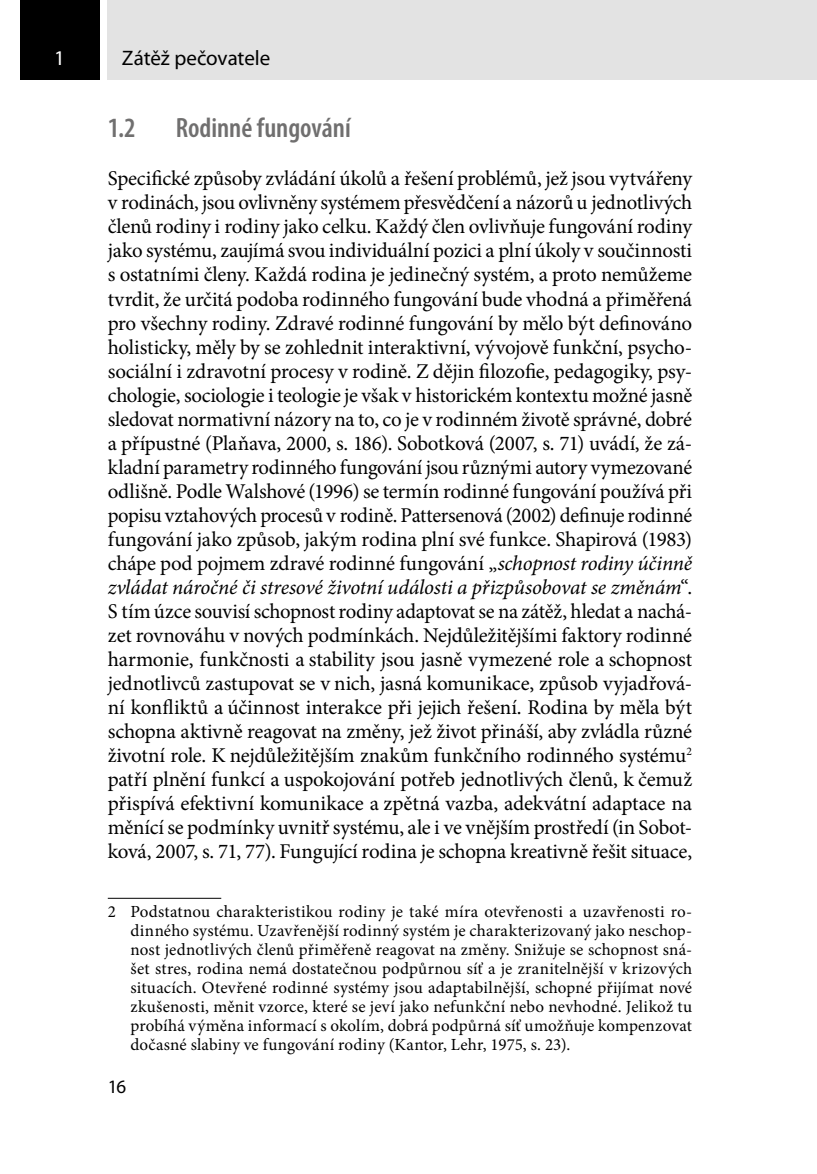
<style>
.page{position:relative;width:817px;height:1174px;background:#fff}
.page>*{position:absolute;margin:0;border:0;box-sizing:border-box;transform-origin:0 0}
._2_2_nadpis{font:600 condensed 28px "Myriad Pro";color:#706f6f}
.text_1__odstavec{font:21px/24px "Minion Pro";letter-spacing:-.015em;color:#000;text-align:justify}
.t1{font:21px "Myriad Pro";color:#000}
.t2{font:21px "Myriad Pro";color:#fff}
.t3{font:19px "Myriad Pro";color:#000}
.poznamka_pod_carou{font:17px/19px "Minion Pro";letter-spacing:.01em;color:#000;text-align:justify}
.s1{font-style:italic}
</style>
<div class="page">
<div style="left:20px;top:0;width:79px;height:79px;background:#000"></div>
<div style="left:108px;top:0;width:708px;height:79px;background:#e3e3e3"></div>
<hr style="left:108px;top:898px;width:113px;height:1px;background:#000">
<p class="t2" style="left:54px;top:45px;width:12px">1</p>
<p class="t1" style="left:122px;top:45px;width:150px">Zátěž pečovatele</p>
<p class="_2_2_nadpis" style="left:108px;top:111px;width:29px">1.2</p>
<p class="_2_2_nadpis" style="left:176px;top:111px;width:176px">Rodinné fungování</p>
<p class="text_1__odstavec" style="left:108px;top:167px;width:586px">Specifické způsoby zvládání úkolů a řešení problémů, jež jsou vytvářeny v rodinách, jsou ovlivněny systémem přesvědčení a názorů u jednotlivých členů rodiny i rodiny jako celku. Každý člen ovlivňuje fungování rodiny jako systému, zaujímá svou individuální pozici a plní úkoly v součinnosti s ostatními členy. Každá rodina je jedinečný systém, a proto nemůžeme tvrdit, že určitá podoba rodinného fungování bude vhodná a přiměřená pro všechny rodiny. Zdravé rodinné fungování by mělo být definováno holisticky, měly by se zohlednit interaktivní, vývojově funkční, psycho&shy;sociální i zdravotní procesy v rodině. Z dějin filozofie, pedagogiky, psy&shy;chologie, sociologie i teologie je však v historickém kontextu možné jasně sledovat normativní názory na to, co je v rodinném životě správné, dobré a přípustné (Plaňava, 2000, s. 186). Sobotková (2007, s. 71) uvádí, že zá&shy;kladní parametry rodinného fungování jsou různými autory vymezované odlišně. Podle Walshové (1996) se termín rodinné fungování používá při popisu vztahových procesů v rodině. Pattersenová (2002) definuje rodinné fungování jako způsob, jakým rodina plní své funkce. Shapirová (1983) chápe pod pojmem zdravé rodinné fungování „<span class="s1">schopnost rodiny účinně zvládat náročné či stresové životní události a přizpůsobovat se změnám</span>“.<br>S tím úzce souvisí schopnost rodiny adaptovat se na zátěž, hledat a nachá&shy;zet rovnováhu v nových podmínkách. Nejdůležitějšími faktory rodinné harmonie, funkčnosti a stability jsou jasně vymezené role a schopnost jednotlivců zastupovat se v nich, jasná komunikace, způsob vyjadřová&shy;ní konfliktů a účinnost interakce při jejich řešení. Rodina by měla být schopna aktivně reagovat na změny, jež život přináší, aby zvládla různé životní role. K nejdůležitějším znakům funkčního rodinného systému<sup>2 </sup>patří plnění funkcí a uspokojování potřeb jednotlivých členů, k čemuž přispívá efektivní komunikace a zpětná vazba, adekvátní adaptace na měnící se podmínky uvnitř systému, ale i ve vnějším prostředí (in Sobot&shy;ková, 2007, s. 71, 77). Fungující rodina je schopna kreativně řešit situace,</p>
<p class="poznamka_pod_carou" style="left:130px;top:902px;width:563px;text-indent:-23px">2 Podstatnou charakteristikou rodiny je také míra otevřenosti a uzavřenosti ro&shy;dinného systému. Uzavřenější rodinný systém je charakterizovaný jako neschop&shy;nost jednotlivých členů přiměřeně reagovat na změny. Snižuje se schopnost sná&shy;šet stres, rodina nemá dostatečnou podpůrnou síť a je zranitelnější v krizových situacích. Otevřené rodinné systémy jsou adaptabilnější, schopné přijímat nové zkušenosti, měnit vzorce, které se jeví jako nefunkční nebo nevhodné. Jelikož tu probíhá výměna informací s okolím, dobrá podpůrná síť umožňuje kompenzovat dočasné slabiny ve fungování rodiny (Kantor, Lehr, 1975, s. 23).</p>
<p class="t3" style="left:108px;top:1074px;width:20px">16</p>
</div>
